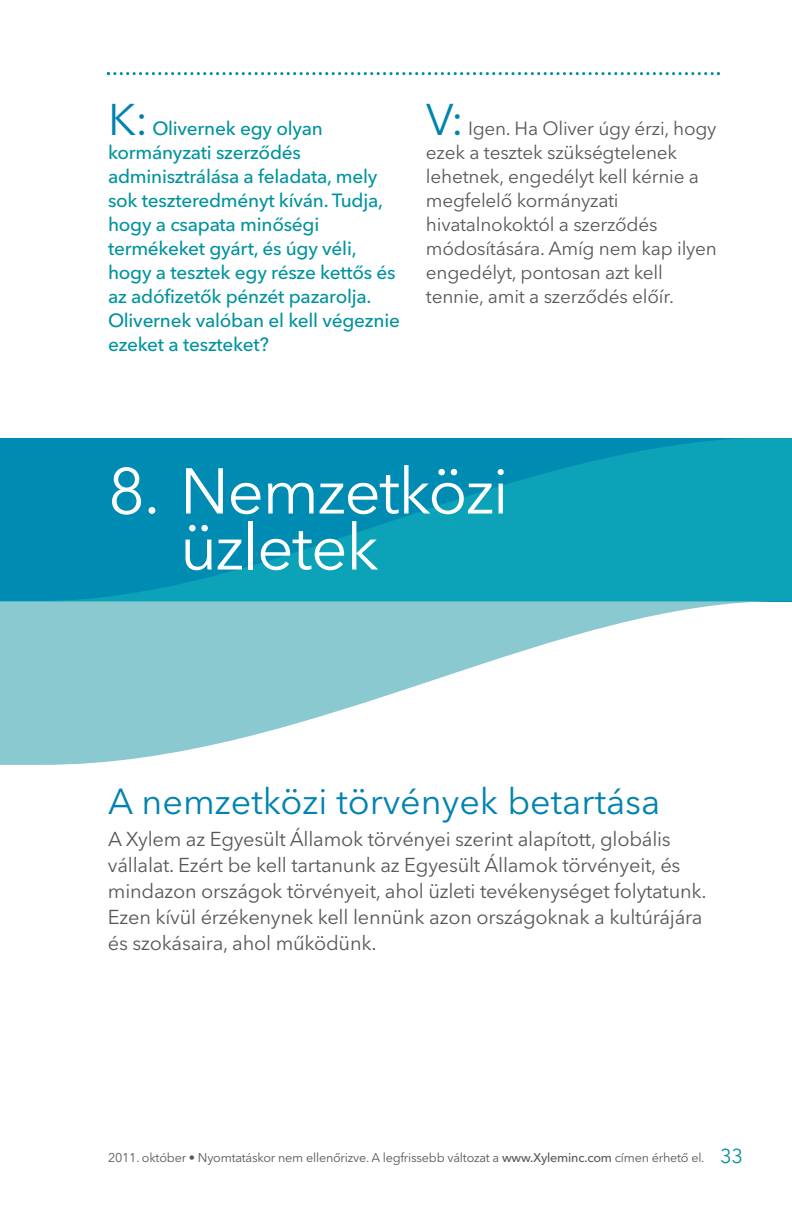
<style>
.page{position:relative;width:792px;height:1224px;background:#fff}
.page>*{position:absolute;margin:0;border:0;box-sizing:border-box;transform-origin:0 0}
.t1{font:64px/56px "Avenir Next LT Com";letter-spacing:-.025em;color:#fff}
.t2{font:44px "Avenir Next LT Com";color:#0084af}
.t3{font:36px "Avenir Next LT Com";color:#0084af}
.t4{font:20px/26px "Avenir Next LT Com";letter-spacing:-.01em;color:#57585a}
.t5{font:500 19px/24px "Avenir Next LT Com";letter-spacing:-.01em;color:#00939e}
.t6{font:19px/24px "Avenir Next LT Com";letter-spacing:-.01em;color:#57585a}
.t7{font:12.6px "Avenir Next LT Com";letter-spacing:-.015em;color:#57585a}
.s1{font-weight:500}
.s2{font-size:20px;color:#00939e}
</style>
<div class="page">
<svg style="left:0;top:601px;width:792px;height:164px;fill:#8ac9cf"></svg>
<svg style="left:0;top:438px;width:792px;height:163px;background:#0596b5"></svg>
<svg style="left:107px;top:72px;width:613px;height:3px"></svg>
<h2 class="t2" style="left:108px;top:94px;width:42px">K:</h2>
<p class="t5" style="left:108px;top:117px;width:293px;text-indent:44px">Olivernek egy olyan kormányzati szerződés adminisztrálása a feladata, mely sok teszteredményt kíván. Tudja, hogy a csapata minőségi termékeket gyárt, és úgy véli, hogy a tesztek egy része kettős és az adófizetők pénzét pazarolja.<br>Olivernek valóban el kell végeznie ezeket a teszteket?</p>
<h2 class="t2" style="left:426px;top:94px;width:39px">V:</h2>
<p class="t6" style="left:426px;top:117px;width:293px;text-indent:42px">Igen. Ha Oliver úgy érzi, hogy ezek a tesztek szükségtelenek lehetnek, engedélyt kell kérnie a megfelelő kormányzati hivatalnokoktól a szerződés módosítására. Amíg nem kap ilyen engedélyt, pontosan azt kell tennie, amit a szerződés előír.</p>
<h1 class="t1" style="left:180px;top:463px;width:330px;text-indent:-72px">8. Nemzetközi üzletek</h1>
<h3 class="t3" style="left:108px;top:780px;width:554px">A nemzetközi törvények betartása</h3>
<p class="t4" style="left:108px;top:826px;width:600px">A Xylem az Egyesült Államok törvényei szerint alapított, globális vállalat. Ezért be kell tartanunk az Egyesült Államok törvényeit, és mindazon országok törvényeit, ahol üzleti tevékenységet folytatunk.<br>Ezen kívül érzékenynek kell lennünk azon országoknak a kultúrájára és szokásaira, ahol működünk.</p>
<p class="t7" style="left:108px;top:1150px;width:637px">2011. október • Nyomtatáskor nem ellenőrizve. A legfrissebb változat a <span class="s1">www.Xyleminc.com</span> címen érhető el. <span class="s2">33</span></p>
</div>
